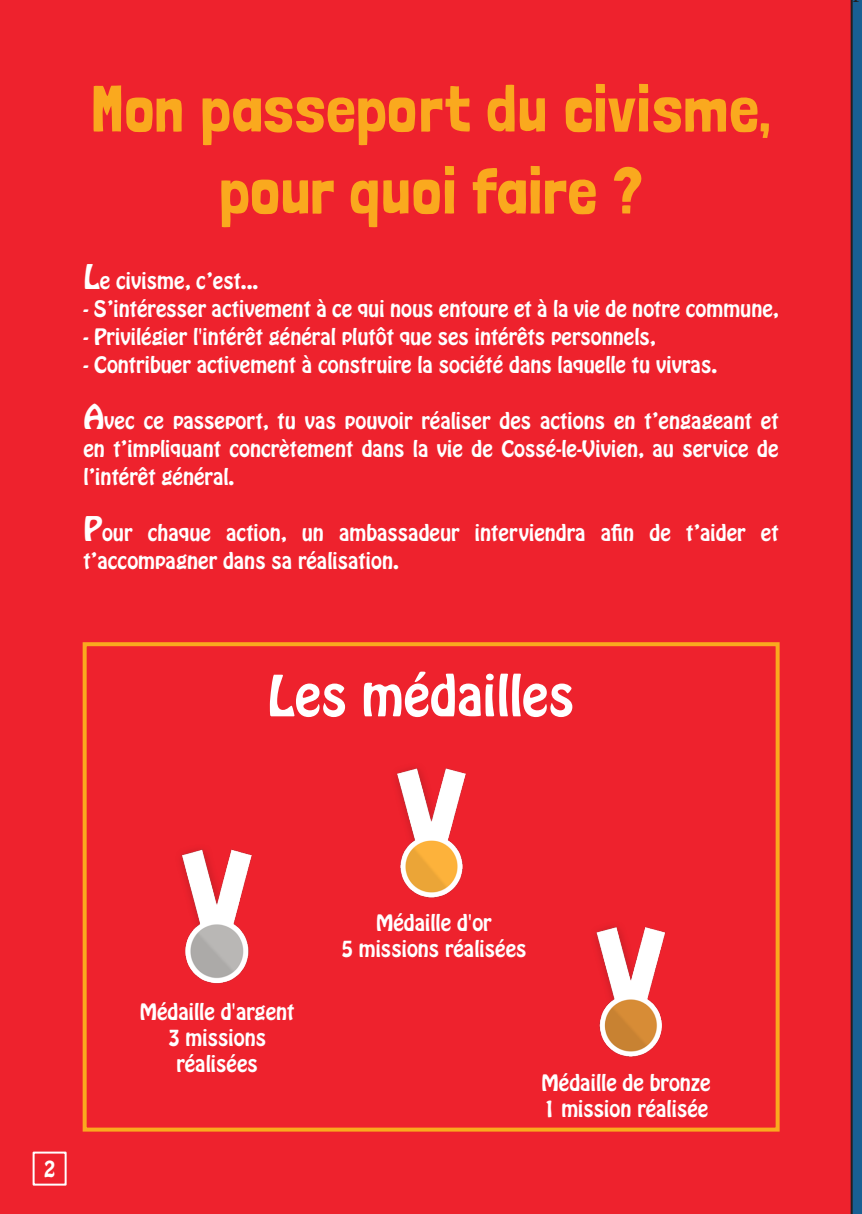
<style>
.page{position:relative;width:862px;height:1214px;background:#fff}
.page>*{position:absolute;margin:0;border:0;box-sizing:border-box;transform-origin:0 0}
.t1{font:66px "Londrina Solid";color:#faa91e}
.t2{font:50px "Hobo Std";color:#fff}
.t3{font:20px/28px "Hobo Std";color:#fff;text-align:center}
.s1{font-size:30px}
</style>
<div class="page">
<div style="left:0;top:0;width:862px;height:1213px;background:#ee222d"></div>
<svg style="left:850px;top:0;width:12px;height:1213px;background:#3c4f78"></svg>
<div style="left:33px;top:1151px;width:34px;height:34px;border:2px solid #fff"></div>
<div style="left:83px;top:642px;width:696px;height:489px;border:4px solid #faa91e"></div>
<img style="left:396px;top:768px;width:70px;height:130px">
<img style="left:181px;top:849px;width:71px;height:135px">
<img style="left:595px;top:926px;width:71px;height:131px">
<p class="t1" style="left:91px;top:70px;width:680px">Mon passeport du civisme,</p>
<p class="t1" style="left:219px;top:152px;width:425px">pour quoi faire ?</p>
<p class="t3" style="left:83px;top:266px;width:176px"><span class="s1">L</span>e civisme, c’est...</p>
<p class="t3" style="left:83px;top:294px;width:697px">- S’intéresser activement à ce qui nous entoure et à la vie de notre commune,</p>
<p class="t3" style="left:83px;top:322px;width:574px">- Privilégier l'intérêt général plutôt que ses intérêts personnels,</p>
<p class="t3" style="left:83px;top:350px;width:635px">- Contribuer activement à construire la société dans laquelle tu vivras.</p>
<p class="t3" style="left:83px;top:406px;width:697px;text-align:justify"><span class="s1">A</span>vec ce passeport, tu vas pouvoir réaliser des actions en t’engageant et en t’impliquant concrètement dans la vie de Cossé-le-Vivien, au service de l’intérêt général.</p>
<p class="t3" style="left:83px;top:518px;width:697px;text-align:left"><span class="s1">P</span>our chaque action, un ambassadeur interviendra afin de t’aider et t’accompagner dans sa réalisation.</p>
<p class="t2" style="left:267px;top:661px;width:308px">Les médailles</p>
<p class="t3" style="left:44px;top:1155px;width:13px">2</p>
<p class="t3" style="left:140px;top:997px;width:156px">Médaille d'argent</p>
<p class="t3" style="left:168px;top:1024px;width:99px;line-height:26px">3 missions réalisées</p>
<p class="t3" style="left:376px;top:908px;width:117px">Médaille d'or</p>
<p class="t3" style="left:341px;top:934px;width:187px">5 missions réalisées</p>
<p class="t3" style="left:541px;top:1068px;width:171px">Médaille de bronze</p>
<p class="t3" style="left:544px;top:1094px;width:166px">1 mission réalisée</p>
</div>
